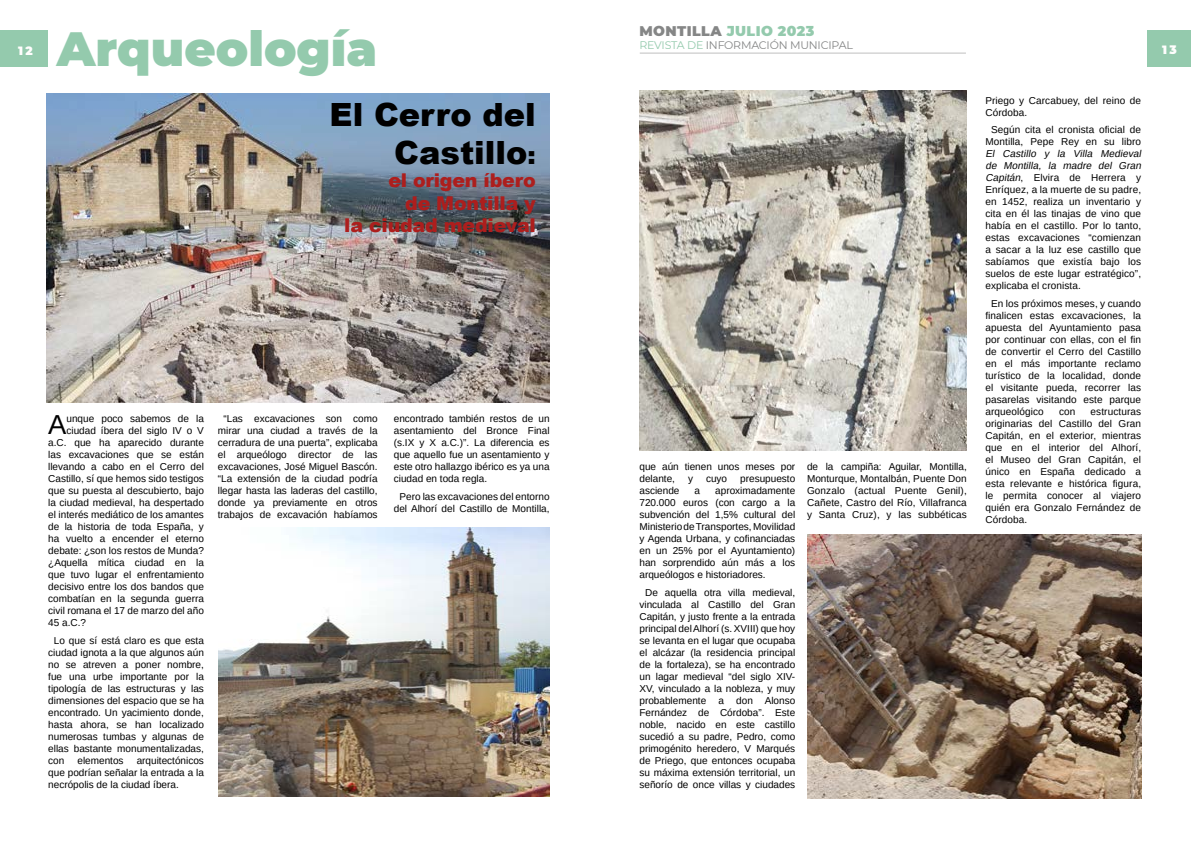
<style>
.page{position:relative;width:1191px;height:842px;background:#fff}
.page>*{position:absolute;margin:0;border:0;box-sizing:border-box;transform-origin:0 0}
.t1{font:900 48px "Montserrat";color:#94caad}
.t2{font:900 32px/38.4px "Arial";color:#000;text-align:right}
.t3{font:27.4px "Arimo";color:#000}
.t4{font:900 19px/22.8px "Arial";letter-spacing:-.01em;color:#ad1e1d;text-align:right}
.t5{font:900 14px "Montserrat";letter-spacing:.03em;color:#94caad}
.t6{font:900 12px "Montserrat";color:#fffefd}
.t7{font:11px "Montserrat";letter-spacing:-.02em;color:#858686}
.t8{font:10px/12px "Arimo";color:#000;text-align:justify}
.s1{color:#858686}
.s2{color:#94caad}
.s3{font-size:25px}
.s4{font-style:italic}
</style>
<div class="page">
<div style="left:0;top:31px;width:48px;height:36px;background:#94caad"></div>
<div style="left:1147px;top:31px;width:44px;height:36px;background:#94caad"></div>
<div style="left:1147px;top:30px;width:44px;height:36px;background:#94caad"></div>
<hr style="left:640px;top:53px;width:326px;height:1px;background:#bfbfbf">
<img style="left:46px;top:93px;width:503px;height:310px">
<img style="left:639px;top:91px;width:328px;height:360px">
<img style="left:219px;top:527px;width:330px;height:270px">
<img style="left:807px;top:535px;width:334px;height:264px">
<p class="t6" style="left:18px;top:41px;width:16px">12</p>
<h1 class="t1" style="left:57px;top:13px;width:321px">Arqueología</h1>
<h3 class="t5" style="left:639px;top:20px;width:176px"><span class="s1">MONTILLA</span> JULIO 2023</h3>
<p class="t7" style="left:639px;top:37px;width:215px"><span class="s2">REVISTA DE</span> INFORMACIÓN MUNICIPAL</p>
<h2 class="t2" style="left:329px;top:94px;width:208px">El Cerro del<br>Castillo<span class="s3">:</span></h2>
<h3 class="t4" style="left:344px;top:168px;width:193px">el origen íbero<br>de Montilla y<br>la ciudad medieval</h3>
<h3 class="t3" style="left:48px;top:407px;width:20px">A</h3>
<p class="t8" style="left:67px;top:413px;width:139px">unque poco sabemos de la</p>
<p class="t8" style="left:67px;top:425px;width:139px">ciudad íbera del siglo IV o V</p>
<p class="t8" style="left:48px;top:437px;width:157px">a.C. que ha aparecido durante</p>
<p class="t8" style="left:48px;top:449px;width:157px">las excavaciones que se están</p>
<p class="t8" style="left:48px;top:461px;width:157px">llevando a cabo en el Cerro del</p>
<p class="t8" style="left:48px;top:473px;width:157px">Castillo, sí que hemos sido testigos</p>
<p class="t8" style="left:48px;top:485px;width:157px">que su puesta al descubierto, bajo</p>
<p class="t8" style="left:48px;top:497px;width:157px">la ciudad medieval, ha despertado</p>
<p class="t8" style="left:48px;top:509px;width:157px">el interés mediático de los amantes</p>
<p class="t8" style="left:48px;top:521px;width:157px">de la historia de toda España, y</p>
<p class="t8" style="left:48px;top:533px;width:157px">ha vuelto a encender el eterno</p>
<p class="t8" style="left:48px;top:545px;width:157px">debate: ¿son los restos de Munda?</p>
<p class="t8" style="left:48px;top:557px;width:157px">¿Aquella mítica ciudad en la</p>
<p class="t8" style="left:48px;top:569px;width:157px">que tuvo lugar el enfrentamiento</p>
<p class="t8" style="left:48px;top:581px;width:157px">decisivo entre los dos bandos que</p>
<p class="t8" style="left:48px;top:593px;width:157px">combatían en la segunda guerra</p>
<p class="t8" style="left:48px;top:605px;width:157px">civil romana el 17 de marzo del año</p>
<p class="t8" style="left:48px;top:617px;width:39px">45 a.C.?</p>
<p class="t8" style="left:48px;top:634px;width:157px;text-indent:6px">Lo que sí está claro es que esta ciudad ignota a la que algunos aún no se atreven a poner nombre, fue una urbe importante por la tipología de las estructuras y las dimensiones del espacio que se ha encontrado. Un yacimiento donde, hasta ahora, se han localizado numerosas tumbas y algunas de ellas bastante monumentalizadas, con</p>
<p class="t8" style="left:48px;top:754px;width:157px;text-indent:88px">arquitectónicos que podrían señalar la entrada a la necrópolis de la ciudad íbera.</p>
<p class="t8" style="left:77px;top:754px;width:48px">elementos</p>
<p class="t8" style="left:218px;top:413px;width:161px;text-align:center">“Las excavaciones son como mirar una ciudad a través de la cerradura de una puerta”, explicaba el arqueólogo director de las excavaciones, José Miguel Bascón. “La extensión de la ciudad podría llegar hasta las laderas del castillo, donde ya previamente en otros trabajos de excavación habíamos</p>
<p class="t8" style="left:394px;top:413px;width:157px">encontrado también restos de un asentamiento del Bronce Final (s.IX y X a.C.)”. La diferencia es que aquello fue un asentamiento y este otro hallazgo ibérico es ya una ciudad en toda regla.</p>
<p class="t8" style="left:394px;top:490px;width:157px;text-align:center">Pero las excavaciones del entorno del Alhorí del Castillo de Montilla,</p>
<p class="t8" style="left:639px;top:461px;width:157px">que aún tienen unos meses por delante,</p>
<p class="t8" style="left:688px;top:473px;width:6px">y</p>
<p class="t8" style="left:706px;top:473px;width:23px">cuyo</p>
<p class="t8" style="left:740px;top:473px;width:57px">presupuesto</p>
<p class="t8" style="left:639px;top:485px;width:157px;text-indent:76px">aproximadamente 720.000 euros (con cargo a la subvención del 1,5% cultural del Ministerio de Transportes, Movilidad y Agenda Urbana, y cofinanciadas en un 25% por el Ayuntamiento) han sorprendido aún más a los arqueólogos e historiadores.</p>
<p class="t8" style="left:639px;top:586px;width:157px;text-align:center">De aquella otra villa medieval, vinculada al Castillo del Gran<br>Capitán, y justo frente a la entrada principal del Alhorí (s. XVIII) que hoy se levanta en el lugar que ocupaba el alcázar (la residencia principal de la fortaleza), se ha encontrado un lagar medieval “del siglo XIV-<br>XV, vinculado a la nobleza, y muy probablemente a don Alonso<br>Fernández de Córdoba”. Este noble, nacido en este castillo sucedió a su padre, Pedro, como primogénito heredero, V Marqués de Priego, que entonces ocupaba su máxima extensión territorial, un señorío de once villas y ciudades</p>
<p class="t8" style="left:639px;top:485px;width:42px">asciende</p>
<p class="t8" style="left:694px;top:485px;width:7px">a</p>
<p class="t8" style="left:807px;top:461px;width:161px">de la campiña: Aguilar, Montilla, Monturque, Montalbán, Puente Don Gonzalo (actual Puente Genil), Cañete, Castro del Río, Villafranca y Santa Cruz), y las subbéticas</p>
<p class="t8" style="left:985px;top:94px;width:157px">Priego y Carcabuey, del reino de<br>Córdoba.</p>
<p class="t8" style="left:985px;top:124px;width:157px;text-align:center">Según cita el cronista oficial de<br>Montilla, Pepe Rey en su libro</p>
<p class="t8" style="left:985px;top:148px;width:159px;text-align:left"><span class="s4">El Castillo y la Villa Medieval de Montilla, la madre del Gran<br>Capitán</span>, Elvira de Herrera y<br>Enríquez, a la muerte de su padre, en 1452, realiza un inventario y cita en él las tinajas de vino que había en el castillo. Por lo tanto, estas excavaciones “comienzan a sacar a la luz ese castillo que sabíamos que existía bajo los suelos de este lugar estratégico”, explicaba el cronista.</p>
<p class="t8" style="left:985px;top:298px;width:157px;text-indent:6px">En los próximos meses, y cuando finalicen estas excavaciones, la apuesta del Ayuntamiento pasa por continuar con ellas, con el fin de convertir el Cerro del Castillo en el más importante reclamo turístico de la localidad, donde el visitante pueda, recorrer las pasarelas visitando este parque arqueológico</p>
<p class="t8" style="left:985px;top:406px;width:157px;text-indent:105px">estructuras originarias del Castillo del Gran Capitán, en el exterior, mientras que en el interior del Alhorí, el Museo del Gran Capitán, el único en España dedicado a esta relevante e histórica figura, le permita conocer al viajero quién era Gonzalo Fernández de Córdoba.</p>
<p class="t8" style="left:1059px;top:406px;width:18px">con</p>
<p class="t6" style="left:1162px;top:41px;width:16px">13</p>
</div>
